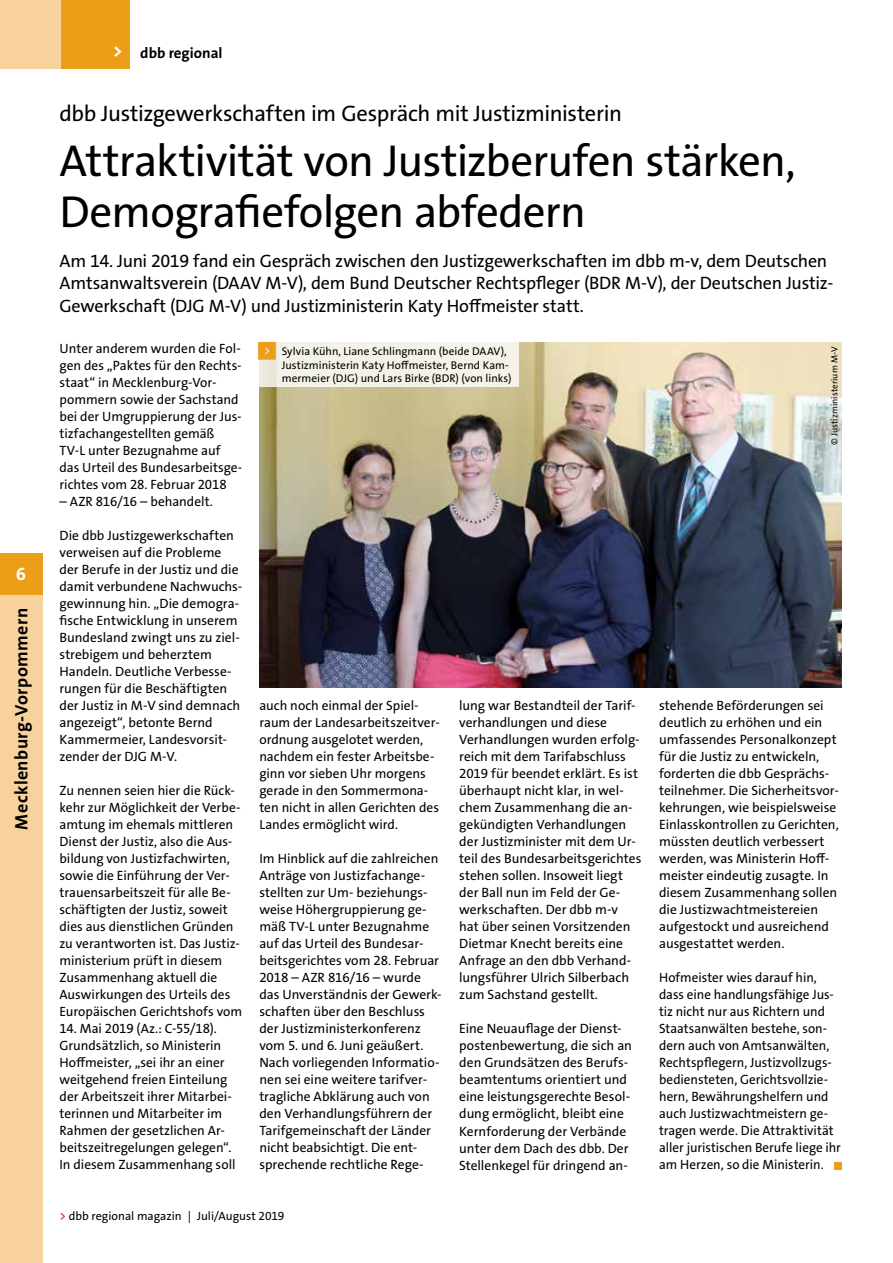
<style>
.page{position:relative;width:893px;height:1263px;background:#fff}
.page>*{position:absolute;margin:0;border:0;box-sizing:border-box;transform-origin:0 0}
.t1{font:45px/51px "The Sans Os F";letter-spacing:-.02em;color:#000}
.t2{font:22.5px "The Sans Os F";letter-spacing:-.02em;color:#000}
.t3{font:18px/22.5px "The Sans Os F";letter-spacing:-.015em;color:#000}
.t4{font:700 18px "The Sans Os F";letter-spacing:.025em;color:#000}
.t5{font:700 18px "The Sans Os F";color:#fff}
.t6{font:700 15px "The Sans Os F";color:#000}
.t7{font:13.5px/17px "The Sans Os F";color:#000}
.t8{font:12px "The Sans Os F";letter-spacing:-.005em;color:#000}
.t9{font:11.25px/13.5px "The Sans Os F";letter-spacing:.005em;color:#000}
.t10{font:9px "The Sans Os F";letter-spacing:.005em;color:#000}
.s1{font-family:"Top Numbers";color:#ed9e18}
.s2{color:#c40075}
</style>
<div class="page">
<div style="left:835px;top:1162px;width:7px;height:7px;background:#ed9e18"></div>
<img style="left:259px;top:342px;width:583px;height:346px">
<div style="left:258px;top:342px;width:261px;height:45px;background:#f4f2e9"></div>
<div style="left:0;top:553px;width:43px;height:42px;background:#ed9e18"></div>
<div style="left:0;top:0;width:130px;height:68px;background:#f8d29d"></div>
<div style="left:62px;top:0;width:68px;height:68px;background:#ed9e18"></div>
<div style="left:0;top:595px;width:43px;height:668px;background:#f8d29d"></div>
<h3 class="t5" style="left:16px;top:562px;width:11px">6</h3>
<h3 class="t4" style="left:10px;top:829px;width:223px;rotate:-90deg">Mecklenburg-Vorpommern</h3>
<h3 class="t5" style="left:113px;top:39px;width:11px">&gt;</h3>
<p class="t6" style="left:140px;top:44px;width:84px">dbb regional</p>
<h2 class="t2" style="left:60px;top:99px;width:564px">dbb Justizgewerkschaften im Gespräch mit Justizministerin</h2>
<h1 class="t1" style="left:60px;top:136px;width:738px">Attraktivität von Justizberufen stärken,<br>Demografiefolgen abfedern</h1>
<p class="t3" style="left:60px;top:249px;width:775px">Am 14. Juni 2019 fand ein Gespräch zwischen den Justizgewerkschaften im dbb m-v, dem Deutschen<br>Amtsanwaltsverein (DAAV M-V), dem Bund Deutscher Rechtspfleger (BDR M-V), der Deutschen Justiz-<br>Gewerkschaft (DJG M-V) und Justizministerin Katy Hoffmeister statt.</p>
<p class="t7" style="left:60px;top:340px;width:184px">Unter anderem wurden die Fol&shy;gen des „Paktes für den Rechts&shy;staat“ in Mecklenburg-Vor&shy;pommern sowie der Sachstand bei der Umgruppierung der Jus&shy;tizfachangestellten gemäß<br>TV-L unter Bezugnahme auf das Urteil des Bundesarbeitsge&shy;richtes vom 28. Februar 2018</p>
<p class="t7" style="left:60px;top:493px;width:155px">– AZR 816/16 – behandelt.</p>
<p class="t7" style="left:60px;top:527px;width:184px">Die dbb Justizgewerkschaften verweisen auf die Probleme der Berufe in der Justiz und die damit verbundene Nachwuchs&shy;gewinnung hin. „Die demogra&shy;fische Entwicklung in unserem<br>Bundesland zwingt uns zu ziel&shy;strebigem und beherztem<br>Handeln. Deutliche Verbesse&shy;rungen für die Beschäftigten der Justiz in M-V sind demnach angezeigt“, betonte Bernd<br>Kammermeier, Landesvorsit&shy;zender der DJG M-V.</p>
<p class="t7" style="left:60px;top:782px;width:184px">Zu nennen seien hier die Rück&shy;kehr zur Möglichkeit der Verbe&shy;amtung im ehemals mittleren<br>Dienst der Justiz, also die Aus&shy;bildung von Justizfachwirten, sowie die Einführung der Ver&shy;trauensarbeitszeit für alle Be&shy;schäftigten der Justiz, soweit dies aus dienstlichen Gründen zu verantworten ist. Das Justiz&shy;ministerium prüft in diesem<br>Zusammenhang aktuell die<br>Auswirkungen des Urteils des<br>Europäischen Gerichtshofs vom</p>
<p class="t7" style="left:60px;top:1020px;width:177px">14. Mai 2019 (Az.: C-55/18).<br>Grundsätzlich, so Ministerin<br>Hoffmeister, „sei ihr an einer weitgehend freien Einteilung der Arbeitszeit ihrer Mitarbei&shy;terinnen und Mitarbeiter im<br>Rahmen der gesetzlichen Ar&shy;beitszeitregelungen gelegen“.<br>In diesem Zusammenhang soll</p>
<p class="t9" style="left:282px;top:345px;width:231px;text-indent:-23px"><span class="s1">&lt;</span> Sylvia Kühn, Liane Schlingmann (beide DAAV),<br>Justizministerin Katy Hoffmeister, Bernd Kam&shy;mermeier (DJG) und Lars Birke (BDR) (von links)</p>
<p class="t10" style="left:829px;top:445px;width:100px;rotate:-90deg">© Justizministerium M-V</p>
<p class="t7" style="left:459px;top:697px;width:184px">lung war Bestandteil der Tarif&shy;verhandlungen und diese<br>Verhandlungen wurden erfolg&shy;reich mit dem Tarifabschluss<br>2019 für beendet erklärt. Es ist überhaupt nicht klar, in wel&shy;chem Zusammenhang die an&shy;gekündigten Verhandlungen der Justizminister mit dem Ur&shy;teil des Bundesarbeitsgerichtes stehen sollen. Insoweit liegt der Ball nun im Feld der Ge&shy;werkschaften. Der dbb m-v<br>hat über seinen Vorsitzenden<br>Dietmar Knecht bereits eine<br>Anfrage an den dbb Verhand&shy;lungsführer Ulrich Silberbach zum Sachstand gestellt.</p>
<p class="t7" style="left:459px;top:1020px;width:174px">Eine Neuauflage der Dienst&shy;postenbewertung, die sich an den Grundsätzen des Berufs&shy;beamtentums orientiert und eine leistungsgerechte Besol&shy;dung ermöglicht, bleibt eine<br>Kernforderung der Verbände unter dem Dach des dbb. Der<br>Stellenkegel für dringend an-</p>
<p class="t7" style="left:259px;top:697px;width:182px">auch noch einmal der Spiel&shy;raum der Landesarbeitszeitver&shy;ordnung ausgelotet werden, nachdem ein fester Arbeitsbe&shy;ginn vor sieben Uhr morgens gerade in den Sommermona&shy;ten nicht in allen Gerichten des<br>Landes ermöglicht wird.</p>
<p class="t7" style="left:259px;top:850px;width:184px">Im Hinblick auf die zahlreichen<br>Anträge von Justizfachange&shy;stellten zur Um- beziehungs&shy;weise Höhergruppierung ge&shy;mäß TV-L unter Bezugnahme auf das Urteil des Bundesar&shy;beitsgerichtes vom 28. Februar<br>2018 – AZR 816/16 – wurde das Unverständnis der Gewerk&shy;schaften über den Beschluss der Justizministerkonferenz vom 5. und 6. Juni geäußert.<br>Nach vorliegenden Informatio&shy;nen sei eine weitere tarifver&shy;tragliche Abklärung auch von den Verhandlungsführern der<br>Tarifgemeinschaft der Länder nicht beabsichtigt. Die ent&shy;sprechende rechtliche Rege-</p>
<p class="t7" style="left:659px;top:697px;width:181px">stehende Beförderungen sei deutlich zu erhöhen und ein umfassendes Personalkonzept für die Justiz zu entwickeln, forderten die dbb Gesprächs&shy;teilnehmer. Die Sicherheitsvor&shy;kehrungen, wie beispielsweise<br>Einlasskontrollen zu Gerichten, müssten deutlich verbessert werden, was Ministerin Hoff&shy;meister eindeutig zusagte. In diesem Zusammenhang sollen die Justizwachtmeistereien aufgestockt und ausreichend ausgestattet werden.</p>
<p class="t7" style="left:659px;top:969px;width:183px">Hofmeister wies darauf hin, dass eine handlungsfähige Jus&shy;tiz nicht nur aus Richtern und<br>Staatsanwälten bestehe, son&shy;dern auch von Amtsanwälten,<br>Rechtspflegern, Justizvollzugs&shy;bediensteten, Gerichtsvollzie&shy;hern, Bewährungshelfern und auch Justizwachtmeistern ge&shy;tragen werde. Die Attraktivität aller juristischen Berufe liege ihr am Herzen, so die Ministerin.</p>
<p class="t8" style="left:60px;top:1208px;width:227px"><span class="s2">&gt;</span> dbb regional magazin | Juli/August 2019</p>
</div>
